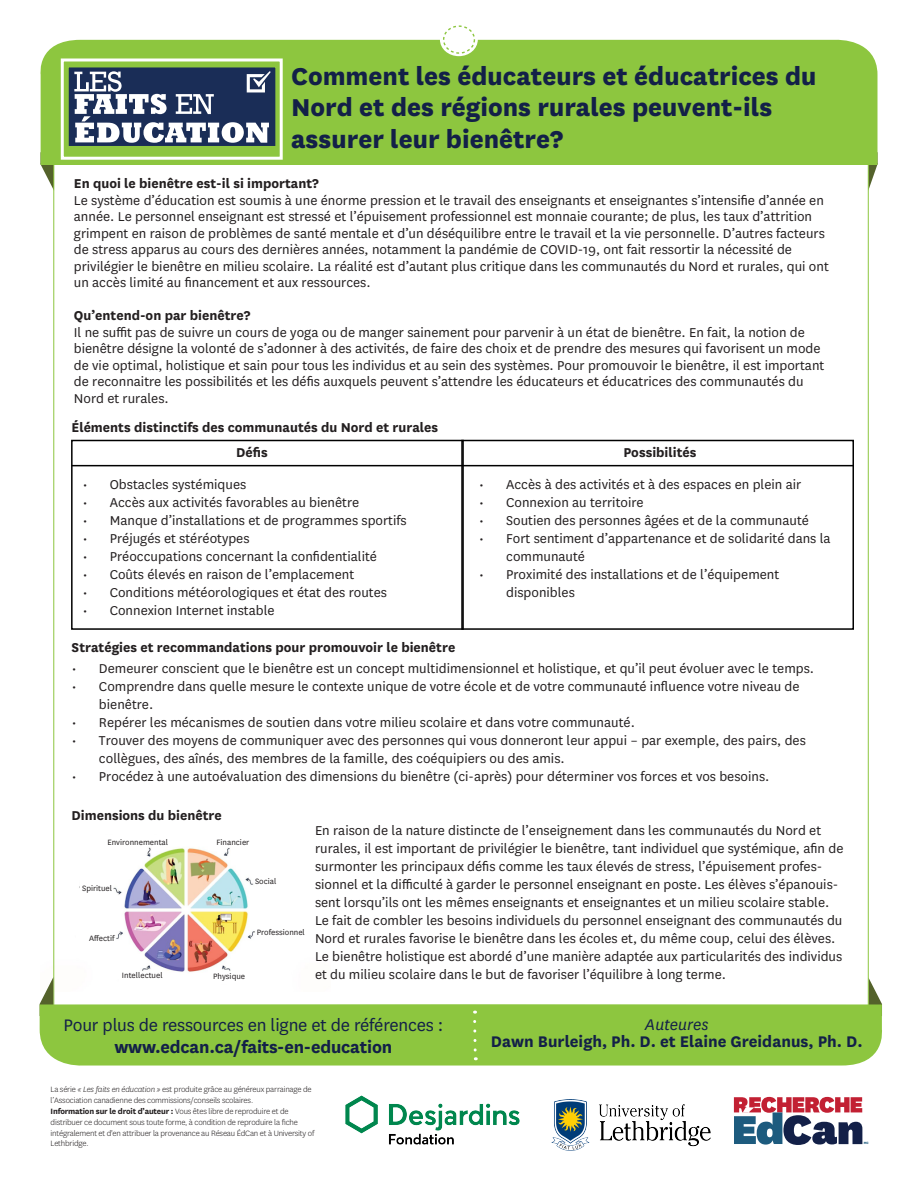
<style>
.page{position:relative;width:918px;height:1188px;background:#fff}
.page>*{position:absolute;margin:0;border:0;box-sizing:border-box;transform-origin:0 0}
.t1{font:800 28.5px/31.5px "National";color:#132048}
.t2{font:19.5px "National";letter-spacing:-.01em;color:#132048}
.t3{font:700 19.5px "National";letter-spacing:-.01em;color:#132048}
.t4{font:700 18px "National";color:#132048}
.t5{font:italic 18px "National";color:#132048}
.t6{font:15px/18px "National";color:#231f20}
.t7{font:700 15px "National";color:#231f20}
.t8{font:300 9px/10.8px "National";letter-spacing:-.02em;color:#231f20}
.t9{font:9px "National";color:#231f20}
.t10{font:800 3.75px "National";color:#1d5b7e}
.s1{font-style:italic}
.s2{font-weight:700}
</style>
<div class="page">
<img style="left:54px;top:828px;width:201px;height:163px">
<hr style="left:53px;top:164px;width:1px;height:855px;background:#8dc63f">
<svg style="left:41px;top:164px;width:13px;height:27px"></svg>
<svg style="left:864px;top:152px;width:14px;height:39px"></svg>
<div style="left:40px;top:39px;width:837px;height:125px;background:#8dc63f"></div>
<div style="left:440px;top:23px;width:38px;height:33px;background:#fff;border-radius:50%"></div>
<div style="left:443px;top:25px;width:32px;height:29px;border:1px dashed #8dc63f;border-radius:50%"></div>
<svg style="left:40px;top:978px;width:13px;height:26px"></svg>
<svg style="left:869px;top:979px;width:13px;height:25px"></svg>
<div style="left:40px;top:1004px;width:842px;height:62px;background:#8dc63f"></div>
<svg style="left:472px;top:1011px;width:6px;height:49px"></svg>
<div style="left:67px;top:66px;width:210px;height:81px;background:#1a2d57"></div>
<div style="left:66px;top:64px;width:212px;height:85px;border:3px solid #8dc63f"></div>
<svg style="left:74px;top:71px;width:197px;height:72px"></svg>
<div style="left:61px;top:58px;width:222px;height:102px;border:3px solid #fff"></div>
<svg style="left:734px;top:1097px;width:128px;height:48px"></svg>
<hr style="left:868px;top:162px;width:1px;height:858px;background:#8dc63f">
<img style="left:345px;top:1095px;width:175px;height:50px">
<div style="left:71px;top:440px;width:393px;height:190px;border:2px solid #000"></div>
<div style="left:461px;top:440px;width:393px;height:190px;border:2px solid #000"></div>
<hr style="left:72px;top:465px;width:781px;height:1px;background:#000">
<div style="left:102px;top:835px;width:58px;height:10px;background:#fff"></div>
<div style="left:219px;top:837px;width:38px;height:10px;background:#fff"></div>
<div style="left:211px;top:973px;width:36px;height:11px;background:#fff"></div>
<div style="left:119px;top:973px;width:41px;height:8px;background:#fff"></div>
<div style="left:76px;top:928px;width:39px;height:13px;background:#fff"></div>
<div style="left:80px;top:876px;width:32px;height:16px;background:#fff"></div>
<img style="left:551px;top:1099px;width:160px;height:52px">
<h1 class="t1" style="left:291px;top:58px;width:527px">Comment les éducateurs et éducatrices du<br>Nord et des régions rurales peuvent-ils assurer leur bienêtre?</h1>
<p class="t7" style="left:74px;top:173px;width:246px">En quoi le bienêtre est-il si important?</p>
<p class="t6" style="left:74px;top:191px;width:756px;line-height:16.5px">Le système d’éducation est soumis à une énorme pression et le travail des enseignants et enseignantes s’intensifie d’année en année. Le personnel enseignant est stressé et l’épuisement professionnel est monnaie courante; de plus, les taux d’attrition grimpent en raison de problèmes de santé mentale et d’un déséquilibre entre le travail et la vie personnelle. D’autres facteurs de stress apparus au cours des dernières années, notamment la pandémie de COVID-19, ont fait ressortir la nécessité de privilégier le bienêtre en milieu scolaire. La réalité est d’autant plus critique dans les communautés du Nord et rurales, qui ont un accès limité au financement et aux ressources.</p>
<p class="t7" style="left:74px;top:305px;width:178px">Qu’entend-on par bienêtre?</p>
<p class="t6" style="left:74px;top:323px;width:752px;line-height:16.5px">Il ne suffit pas de suivre un cours de yoga ou de manger sainement pour parvenir à un état de bienêtre. En fait, la notion de bienêtre désigne la volonté de s’adonner à des activités, de faire des choix et de prendre des mesures qui favorisent un mode de vie optimal, holistique et sain pour tous les individus et au sein des systèmes. Pour promouvoir le bienêtre, il est important de reconnaitre les possibilités et les défis auxquels peuvent s’attendre les éducateurs et éducatrices des communautés du Nord et rurales.</p>
<p class="t7" style="left:72px;top:416px;width:368px">Éléments distinctifs des communautés du Nord et rurales</p>
<p class="t7" style="left:623px;top:442px;width:75px">Possibilités</p>
<p class="t7" style="left:236px;top:442px;width:33px">Défis</p>
<p class="t6" style="left:83px;top:475px;width:165px">• Obstacles systémiques</p>
<p class="t6" style="left:83px;top:493px;width:278px">• Accès aux activités favorables au bienêtre</p>
<p class="t6" style="left:83px;top:511px;width:325px">• Manque d’installations et de programmes sportifs</p>
<p class="t6" style="left:83px;top:529px;width:168px">• Préjugés et stéréotypes</p>
<p class="t6" style="left:83px;top:547px;width:296px">• Préoccupations concernant la confidentialité</p>
<p class="t6" style="left:83px;top:565px;width:273px">• Coûts élevés en raison de l’emplacement</p>
<p class="t6" style="left:83px;top:583px;width:306px">• Conditions météorologiques et état des routes</p>
<p class="t6" style="left:83px;top:601px;width:193px">• Connexion Internet instable</p>
<p class="t7" style="left:72px;top:637px;width:385px">Stratégies et recommandations pour promouvoir le bienêtre</p>
<p class="t6" style="left:72px;top:659px;width:744px">• Demeurer conscient que le bienêtre est un concept multidimensionnel et holistique, et qu’il peut évoluer avec le temps.</p>
<p class="t6" style="left:99px;top:677px;width:702px;text-indent:-27px">• Comprendre dans quelle mesure le contexte unique de votre école et de votre communauté influence votre niveau de bienêtre.</p>
<p class="t6" style="left:72px;top:713px;width:564px">• Repérer les mécanismes de soutien dans votre milieu scolaire et dans votre communauté.</p>
<p class="t6" style="left:99px;top:731px;width:708px;text-indent:-27px">• Trouver des moyens de communiquer avec des personnes qui vous donneront leur appui – par exemple, des pairs, des collègues, des aînés, des membres de la famille, des coéquipiers ou des amis.</p>
<p class="t6" style="left:72px;top:767px;width:699px">• Procédez à une autoévaluation des dimensions du bienêtre (ci-après) pour déterminer vos forces et vos besoins.</p>
<p class="t6" style="left:479px;top:475px;width:324px">• Accès à des activités et à des espaces en plein air</p>
<p class="t6" style="left:479px;top:493px;width:166px">• Connexion au territoire</p>
<p class="t6" style="left:479px;top:511px;width:331px">• Soutien des personnes âgées et de la communauté</p>
<p class="t6" style="left:506px;top:529px;width:326px;text-indent:-27px">• Fort sentiment d’appartenance et de solidarité dans la communauté</p>
<p class="t6" style="left:506px;top:565px;width:275px;text-indent:-27px">• Proximité des installations et de l’équipement disponibles</p>
<p class="t7" style="left:71px;top:804px;width:152px">Dimensions du bienêtre</p>
<p class="t9" style="left:107px;top:837px;width:62px">Environnemental</p>
<p class="t9" style="left:217px;top:837px;width:34px">Financier</p>
<p class="t9" style="left:82px;top:882px;width:32px">Spirituel</p>
<p class="t9" style="left:255px;top:875px;width:23px">Social</p>
<p class="t9" style="left:89px;top:932px;width:27px">Affectif</p>
<p class="t9" style="left:122px;top:969px;width:42px">Intellectuel</p>
<p class="t9" style="left:213px;top:970px;width:33px">Physique</p>
<p class="t9" style="left:257px;top:926px;width:50px">Professionnel</p>
<p class="t6" style="left:315px;top:821px;width:530px">En raison de la nature distincte de l’enseignement dans les communautés du Nord et rurales, il est important de privilégier le bienêtre, tant individuel que systémique, afin de surmonter les principaux défis comme les taux élevés de stress, l’épuisement profes&shy;sionnel et la difficulté à garder le personnel enseignant en poste. Les élèves s’épanouis&shy;sent lorsqu’ils ont les mêmes enseignants et enseignantes et un milieu scolaire stable.<br>Le fait de combler les besoins individuels du personnel enseignant des communautés du Nord et rurales favorise le bienêtre dans les écoles et, du même coup, celui des élèves.<br>Le bienêtre holistique est abordé d’une manière adaptée aux particularités des individus et du milieu scolaire dans le but de favoriser l’équilibre à long terme.</p>
<h2 class="t2" style="left:64px;top:1012px;width:381px">Pour plus de ressources en ligne et de références :</h2>
<h2 class="t3" style="left:114px;top:1034px;width:280px">www.edcan.ca/faits-en-education</h2>
<p class="t8" style="left:51px;top:1084px;width:265px">La série <span class="s1">« Les faits en éducation »</span> est produite grâce au généreux parrainage de l’Association canadienne des commissions/conseils scolaires.<br><span class="s2">Information sur le droit d’auteur :</span> Vous êtes libre de reproduire et de distribuer ce document sous toute forme, à condition de reproduire la fiche intégralement et d'en attribuer la provenance au Réseau ÉdCan et à University of Lethbridge.</p>
<p class="t5" style="left:645px;top:1014px;width:65px">Auteures</p>
<p class="t4" style="left:491px;top:1029px;width:373px">Dawn Burleigh, Ph. D. et Elaine Greidanus, Ph. D.</p>
<p class="t10" style="left:864px;top:1140px;width:6px">MC</p>
</div>
